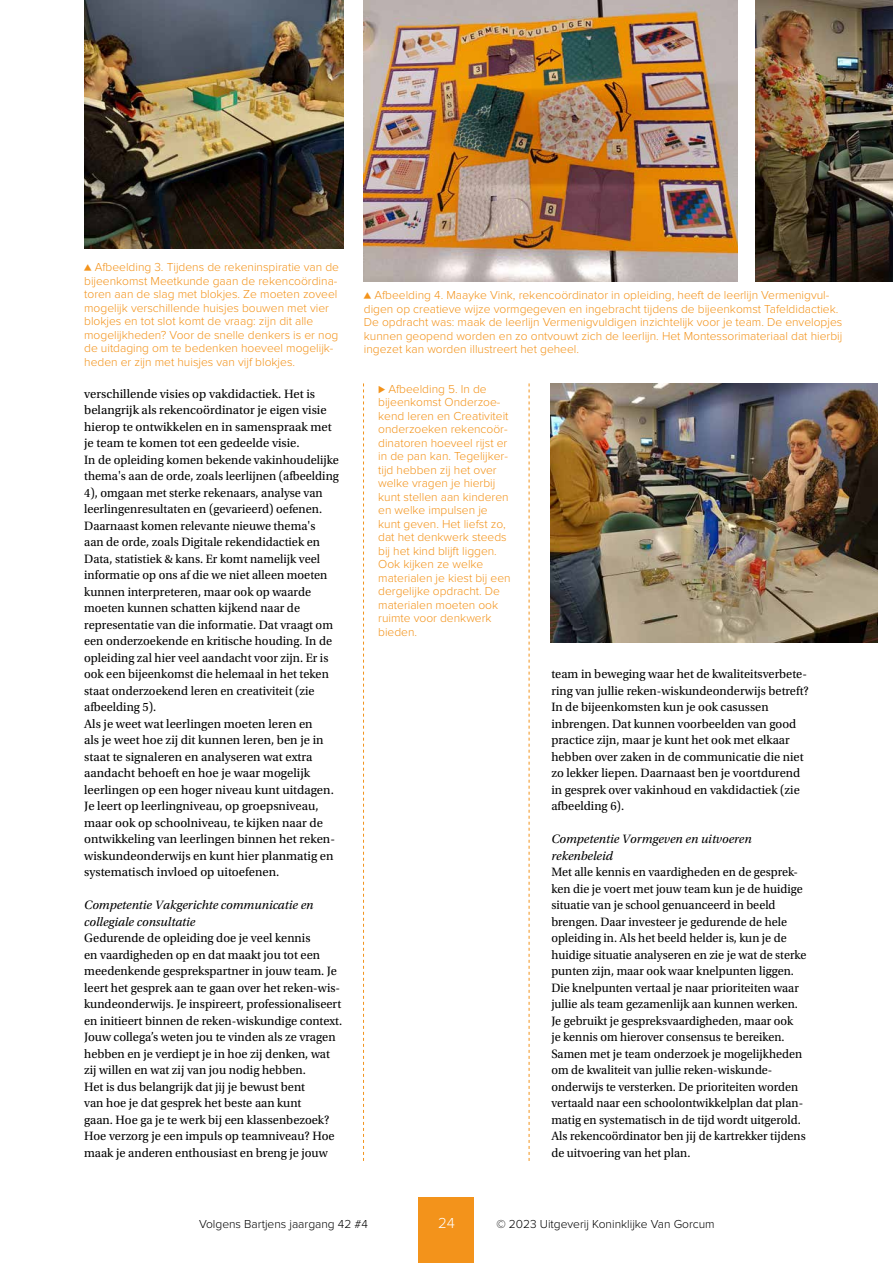
<style>
.page{position:relative;width:893px;height:1263px;background:#fff}
.page>*{position:absolute;margin:0;border:0;box-sizing:border-box;transform-origin:0 0}
.t1{font:300 15px "Proxima Nova";color:#fff}
.t2{font:12.75px/16.5px "Utopia Std";color:#000}
.t3{font:12.75px/16.5px "Utopia Std";color:#000;scale:.96 1}
.t4{font:italic 12.75px/16.5px "Utopia Std";color:#000}
.t5{font:300 12px/13.5px "Proxima Nova";color:#f3931b}
.t6{font:300 12px "Proxima Nova";color:#000}
.s1{color:#fff}
</style>
<div class="page">
<img style="left:84px;top:0;width:259px;height:249px">
<svg style="left:363px;top:383px;width:1px;height:778px"></svg>
<svg style="left:529px;top:383px;width:1px;height:778px"></svg>
<img style="left:550px;top:383px;width:328px;height:260px">
<img style="left:364px;top:0;width:373px;height:281px">
<img style="left:755px;top:0;width:138px;height:281px">
<div style="left:419px;top:1197px;width:55px;height:66px;background:#f3931b"></div>
<p class="t5" style="left:84px;top:261px;width:256px">▲ Afbeelding 3. Tijdens de rekeninspiratie van de bijeenkomst Meetkunde gaan de rekencoördina&shy;toren aan de slag met blokjes. Ze moeten zoveel mogelijk verschillende huisjes bouwen met vier blokjes en tot slot komt de vraag: zijn dit alle mogelijkheden? Voor de snelle denkers is er nog de uitdaging om te bedenken hoeveel mogelijk&shy;heden er zijn met huisjes van vijf blokjes.</p>
<p class="t2" style="left:84px;top:385px;width:256px">verschillende visies op vakdidactiek. Het is belangrijk als rekencoördinator je eigen visie hierop te ontwikkelen en in samenspraak met je team te komen tot een gedeelde visie.<br>In de opleiding komen bekende vakinhoudelijke thema's aan de orde, zoals leerlijnen (afbeelding 4), omgaan met sterke rekenaars, analyse van leerlingenresultaten en (gevarieerd) oefenen.<br>Daarnaast komen relevante nieuwe thema's<br>aan de orde, zoals Digitale rekendidactiek en Data, statistiek &amp; kans. Er komt namelijk veel informatie op ons af die we niet alleen moeten kunnen interpreteren, maar ook op waarde moeten kunnen schatten kijkend naar de representatie van die informatie. Dat vraagt om een onderzoekende en kritische houding. In de opleiding zal hier veel aandacht voor zijn. Er is ook een bijeenkomst die helemaal in het teken staat onderzoekend leren en creativiteit (zie afbeelding 5).<br>Als je weet wat leerlingen moeten leren en<br>als je weet hoe zij dit kunnen leren, ben je in staat te signaleren en analyseren wat extra aandacht behoeft en hoe je waar mogelijk leerlingen op een hoger niveau kunt uitdagen.<br>Je leert op leerlingniveau, op groepsniveau, maar ook op schoolniveau, te kijken naar de ontwikkeling van leerlingen binnen het reken&shy;wiskundeonderwijs en kunt hier planmatig en systematisch invloed op uitoefenen.</p>
<p class="t4" style="left:84px;top:897px;width:231px">Competentie Vakgerichte communicatie en collegiale consultatie</p>
<p class="t2" style="left:84px;top:930px;width:260px">Gedurende de opleiding doe je veel kennis<br>en vaardigheden op en dat maakt jou tot een meedenkende gesprekspartner in jouw team. Je leert het gesprek aan te gaan over het reken-wis&shy;kundeonderwijs. Je inspireert, professionaliseert en initieert binnen de reken-wiskundige context.<br>Jouw collega’s weten jou te vinden als ze vragen hebben en je verdiept je in hoe zij denken, wat zij willen en wat zij van jou nodig hebben.<br>Het is dus belangrijk dat jij je bewust bent<br>van hoe je dat gesprek het beste aan kunt<br>gaan. Hoe ga je te werk bij een klassenbezoek?<br>Hoe verzorg je een impuls op teamniveau? Hoe maak je anderen enthousiast en breng je jouw</p>
<p class="t5" style="left:364px;top:289px;width:480px">▲ Afbeelding 4. Maayke Vink, rekencoördinator in opleiding, heeft de leerlijn Vermenigvul&shy;digen op creatieve wijze vormgegeven en ingebracht tijdens de bijeenkomst Tafeldidactiek.<br>De opdracht was: maak de leerlijn Vermenigvuldigen inzichtelijk voor je team. De envelopjes kunnen geopend worden en zo ontvouwt zich de leerlijn. Het Montessorimateriaal dat hierbij ingezet kan worden illustreert het geheel.</p>
<p class="t5" style="left:378px;top:383px;width:134px">⊲ Afbeelding 5. In de bijeenkomst Onderzoe&shy;kend leren en Creativiteit onderzoeken rekencoör&shy;dinatoren hoeveel rijst er in de pan kan. Tegelijker&shy;tijd hebben zij het over welke vragen je hierbij kunt stellen aan kinderen en welke impulsen je kunt geven. Het liefst zo, dat het denkwerk steeds bij het kind blijft liggen.<br>Ook kijken ze welke materialen je kiest bij een dergelijke opdracht. De materialen moeten ook ruimte voor denkwerk bieden.</p>
<p class="t2" style="left:551px;top:666px;width:259px">team in beweging waar het de kwaliteitsverbete&shy;ring van jullie reken-wiskundeonderwijs betreft?<br>In de bijeenkomsten kun je ook casussen inbrengen. Dat kunnen voorbeelden van good practice zijn, maar je kunt het ook met elkaar hebben over zaken in de communicatie die niet zo lekker liepen. Daarnaast ben je voortdurend in gesprek over vakinhoud en vakdidactiek (zie afbeelding 6).</p>
<p class="t4" style="left:551px;top:831px;width:202px">Competentie Vormgeven en uitvoeren rekenbeleid</p>
<p class="t3" style="left:551px;top:864px;width:267px">Met alle kennis en vaardigheden en de gesprek&shy;ken die je voert met jouw team kun je de huidige situatie van je school genuanceerd in beeld brengen. Daar investeer je gedurende de hele opleiding in. Als het beeld helder is, kun je de huidige situatie analyseren en zie je wat de sterke punten zijn, maar ook waar knelpunten liggen.<br>Die knelpunten vertaal je naar prioriteiten waar jullie als team gezamenlijk aan kunnen werken.<br>Je gebruikt je gespreksvaardigheden, maar ook<br>je kennis om hierover consensus te bereiken.<br>Samen met je team onderzoek je mogelijkheden om de kwaliteit van jullie reken-wiskunde&shy;onderwijs te versterken. De prioriteiten worden vertaald naar een schoolontwikkelplan dat plan&shy;matig en systematisch in de tijd wordt uitgerold.<br>Als rekencoördinator ben jij de kartrekker tijdens de uitvoering van het plan.</p>
<p class="t6" style="left:199px;top:1218px;width:201px">Volgens Bartjens jaargang 42 #4 <span class="s1">2023</span></p>
<p class="t1" style="left:438px;top:1216px;width:18px">24</p>
<p class="t6" style="left:496px;top:1218px;width:220px">© 2023 Uitgeverij Koninklijke Van Gorcum</p>
</div>
